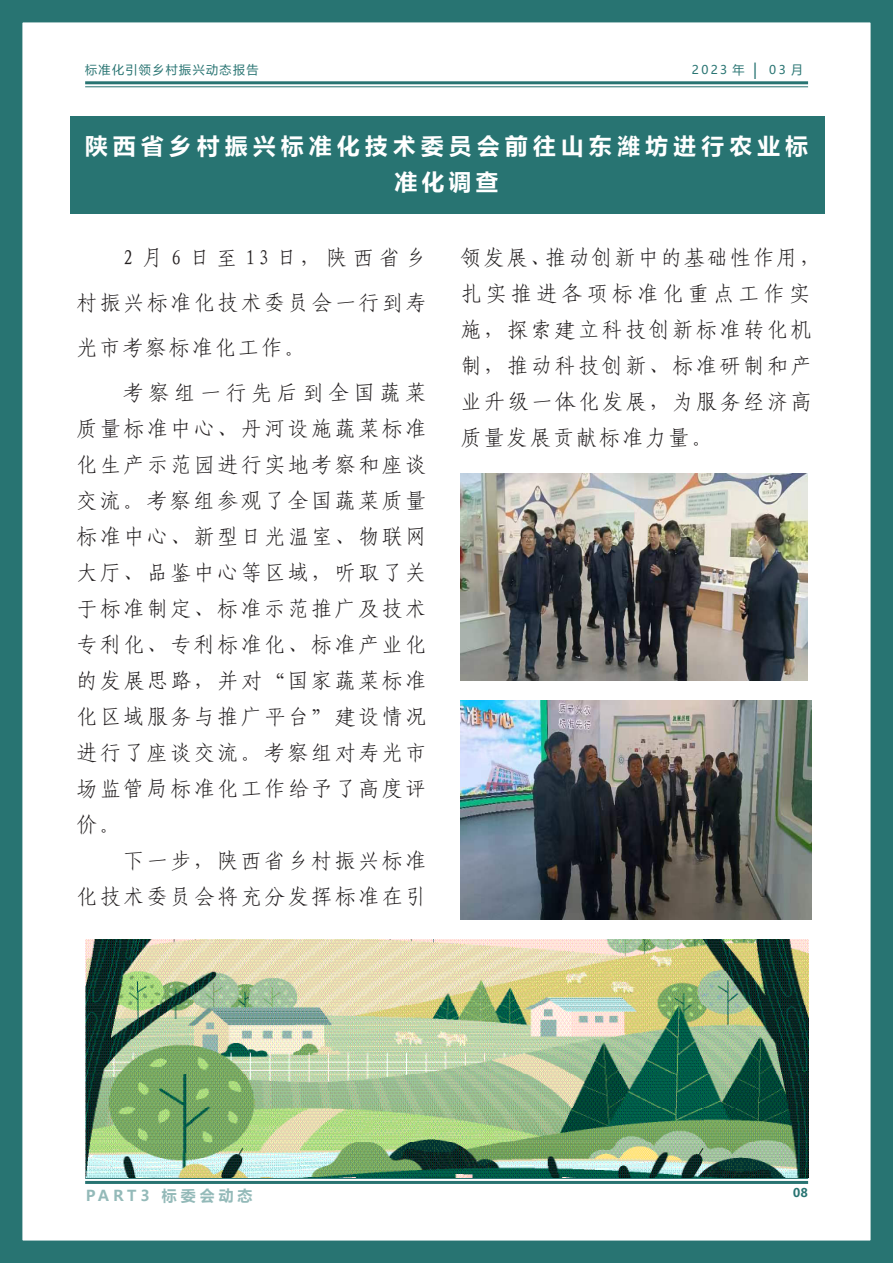
<style>
.page{position:relative;width:893px;height:1263px;background:#fff}
.page>*{position:absolute;margin:0;border:0;box-sizing:border-box;transform-origin:0 0}
.t1{font:700 22.5px/36px "Microsoft Ya Hei";letter-spacing:.245em;color:#fff;text-align:center}
.t2{font:21px/36px "Fang Song GB2312";letter-spacing:.12em;color:#231f20;text-align:justify}
.t3{font:700 15px "Microsoft Ya Hei";letter-spacing:.26em;color:#287472}
.t4{font:12px "Microsoft Ya Hei";letter-spacing:.12em;color:#287472}
.t5{font:700 12px "Microsoft Ya Hei";color:#287472}
.s1{font-size:15px}
</style>
<div class="page">
<div style="left:0;top:0;width:893px;height:1263px;border:22px solid #287472"></div>
<hr style="left:85px;top:81px;width:723px;height:3px;background:#287472">
<hr style="left:85px;top:86px;width:723px;height:1px;background:#287472">
<hr style="left:85px;top:1178px;width:723px;height:1px;background:#287472">
<hr style="left:85px;top:1181px;width:723px;height:3px;background:#287472">
<div style="left:70px;top:116px;width:755px;height:98px;background:#287472"></div>
<img style="left:86px;top:940px;width:722px;height:238px">
<img style="left:461px;top:474px;width:347px;height:206px">
<img style="left:461px;top:701px;width:351px;height:218px">
<p class="t4" style="left:85px;top:61px;width:175px">标准化引领乡村振兴动态报告</p>
<p class="t4" style="left:692px;top:61px;width:113px">2023 年 <span class="s1">|</span> 03 月</p>
<p class="t1" style="left:85px;top:127px;width:724px">陕西省乡村振兴标准化技术委员会前往山东潍坊进行农业标准化调查</p>
<p class="t2" style="left:77px;top:235px;width:351px;line-height:45px;text-indent:47px">2 月 6 日至 13 日，陕西省乡村振兴标准化技术委员会一行到寿光市考察标准化工作。</p>
<p class="t2" style="left:77px;top:374px;width:351px;text-indent:47px">考察组一行先后到全国蔬菜质量标准中心、丹河设施蔬菜标准化生产示范园进行实地考察和座谈交流。考察组参观了全国蔬菜质量标准中心、新型日光温室、物联网大厅、品鉴中心等区域，听取了关于标准制定、标准示范推广及技术专利化、专利标准化、标准产业化的发展思路，并对“国家蔬菜标准化区域服务与推广平台”建设情况进行了座谈交流。考察组对寿光市场监管局标准化工作给予了高度评价。</p>
<p class="t2" style="left:77px;top:842px;width:351px;text-align:right">下一步，陕西省乡村振兴标准<br>化技术委员会将充分发挥标准在引</p>
<p class="t2" style="left:461px;top:239px;width:361px;text-align:left">领发展、推动创新中的基础性作用，扎实推进各项标准化重点工作实施，探索建立科技创新标准转化机制，推动科技创新、标准研制和产业升级一体化发展，为服务经济高质量发展贡献标准力量。</p>
<p class="t3" style="left:85px;top:1185px;width:169px">PART3 标委会动态</p>
<p class="t5" style="left:793px;top:1185px;width:16px">08</p>
</div>
